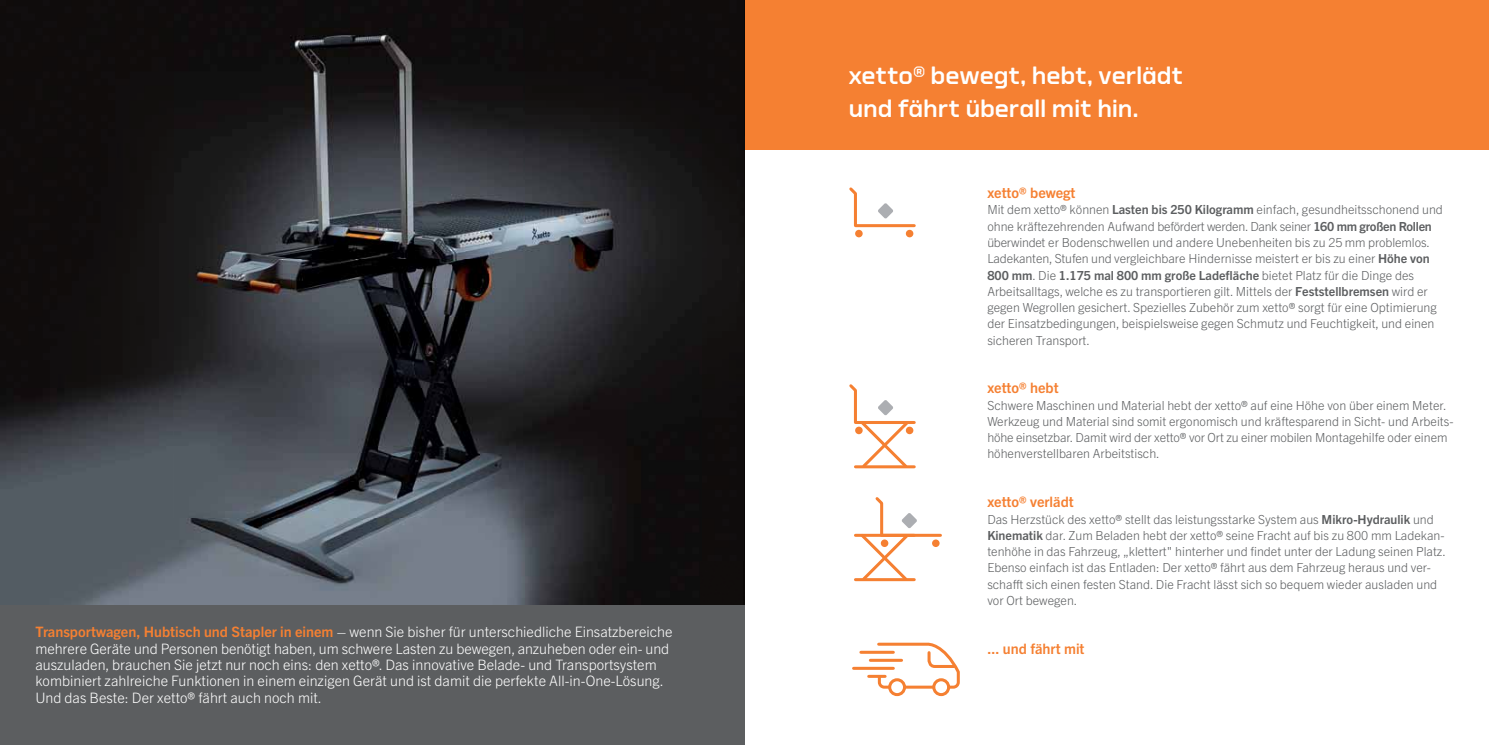
<style>
.page{position:relative;width:1489px;height:745px;background:#fff}
.page>*{position:absolute;margin:0;border:0;box-sizing:border-box;transform-origin:0 0}
.t1{font:500 25px/32.5px "Torque";color:#fff}
.t2{font:300 14.38px/16.2px "Trade Gothic Next LT Pro";color:#fff}
.t3{font:700 14.38px "Trade Gothic Next LT Pro";color:#f58032}
.t4{font:300 12.5px/16.2px "Trade Gothic Next LT Pro";color:#5c5e60}
.s1{font-weight:700;color:#f58032}
.s2{font-weight:700}
</style>
<div class="page">
<div style="left:0;top:604px;width:744px;height:140px;background:#5c5e60"></div>
<div style="left:744px;top:0;width:744px;height:149px;background:#f58032"></div>
<img style="left:0;top:0;width:744px;height:604px">
<div style="left:932px;top:677px;width:18px;height:18px;border:3px solid #f58032;border-radius:50%"></div>
<div style="left:888px;top:677px;width:18px;height:18px;border:3px solid #f58032;border-radius:50%"></div>
<svg style="left:875px;top:642px;width:85px;height:47px"></svg>
<hr style="left:860px;top:650px;width:33px;height:3px;background:#f58032">
<hr style="left:868px;top:674px;width:17px;height:3px;background:#f58032">
<hr style="left:853px;top:666px;width:40px;height:3px;background:#f58032">
<hr style="left:870px;top:658px;width:31px;height:3px;background:#f58032">
<div style="left:905px;top:230px;width:8px;height:7px;background:#f58032;border-radius:50%"></div>
<div style="left:855px;top:230px;width:7px;height:7px;background:#f58032;border-radius:50%"></div>
<svg style="left:849px;top:187px;width:67px;height:41px"></svg>
<svg style="left:849px;top:384px;width:67px;height:85px"></svg>
<hr style="left:855px;top:533px;width:59px;height:3px;background:#f58032">
<hr style="left:855px;top:577px;width:59px;height:3px;background:#f58032">
<svg style="left:857px;top:497px;width:85px;height:85px"></svg>
<p class="t2" style="left:35px;top:625px;width:638px"><span class="s1">Transportwagen, Hubtisch und Stapler in einem</span> – wenn Sie bisher für unterschiedliche Einsatzbereiche mehrere Geräte und Personen benötigt haben, um schwere Lasten zu bewegen, anzuheben oder ein- und auszuladen, brauc hen Sie jetzt nur noch eins: den xetto®. Das innovative Belade- und Transportsystem kombiniert zahlreiche Funktionen in einem einzigen Gerät und ist damit die perfekte All-in-One-Lösung.<br>Und das Beste: Der xetto® fährt auch noch mit.</p>
<h1 class="t1" style="left:848px;top:62px;width:336px">xetto® bewegt, hebt, verlädt und fährt überall mit hin.</h1>
<p class="t3" style="left:987px;top:188px;width:90px">xetto® bewegt</p>
<p class="t4" style="left:987px;top:203px;width:457px">Mit dem xetto® können <span class="s2">Lasten bis 250 Kilogramm</span> einfach, gesundheitsschonend und ohne kräftezehrenden Aufwand befördert werden. Dank seiner <span class="s2">160 mm großen Rollen </span>überwindet er Bodenschwellen und andere Unebenheiten bis zu 25 mm problemlos.<br>Ladekanten, Stufen und vergleichbare Hindernisse meistert er bis zu einer <span class="s2">Höhe von 800 mm</span>. Die <span class="s2">1.175 mal 800 mm große Ladefläche</span> bietet Platz für die Dinge des Arbeits alltags, welche es zu transportieren gilt. Mittels der <span class="s2">Feststellbremsen</span> wird er gegen Wegrollen gesichert. Spezielles Zubehör zum xetto® sorgt für eine Optimierung der Einsatzbedingungen, beispielsweise gegen Schmutz und Feuchtigkeit, und einen sicheren Transport.</p>
<p class="t3" style="left:987px;top:383px;width:73px">xetto® hebt</p>
<p class="t4" style="left:987px;top:398px;width:467px">Schwere Maschinen und Material hebt der xetto® auf eine Höhe von über einem Meter.<br>Werkzeug und Material sind somit ergonomisch und kräftesparend in Sicht- und Arbeits&shy;höhe einsetzbar. Damit wird der xetto® vor Ort zu einer mobilen Montagehilfe oder einem höhenverstellbaren Arbeitstisch.</p>
<p class="t3" style="left:987px;top:496px;width:88px">xetto® verlädt</p>
<p class="t4" style="left:987px;top:511px;width:460px">Das Herzstück des xetto® stellt das leistungsstarke System aus <span class="s2">Mikro-Hydraulik</span> und <span class="s2">Kinematik</span> dar. Zum Beladen hebt der xetto® seine Fracht auf bis zu 800 mm Ladekan&shy;tenhöhe in das Fahrzeug, „klettert" hinterher und findet unter der Ladung seinen Platz.<br>Ebenso einfach ist das Entladen: Der xetto® fährt aus dem Fahrzeug heraus und ver&shy;schafft sich einen festen Stand. Die Fracht lässt sich so bequem wieder ausladen und vor Ort bewegen.</p>
<p class="t3" style="left:987px;top:643px;width:99px">... und fährt mit</p>
</div>
